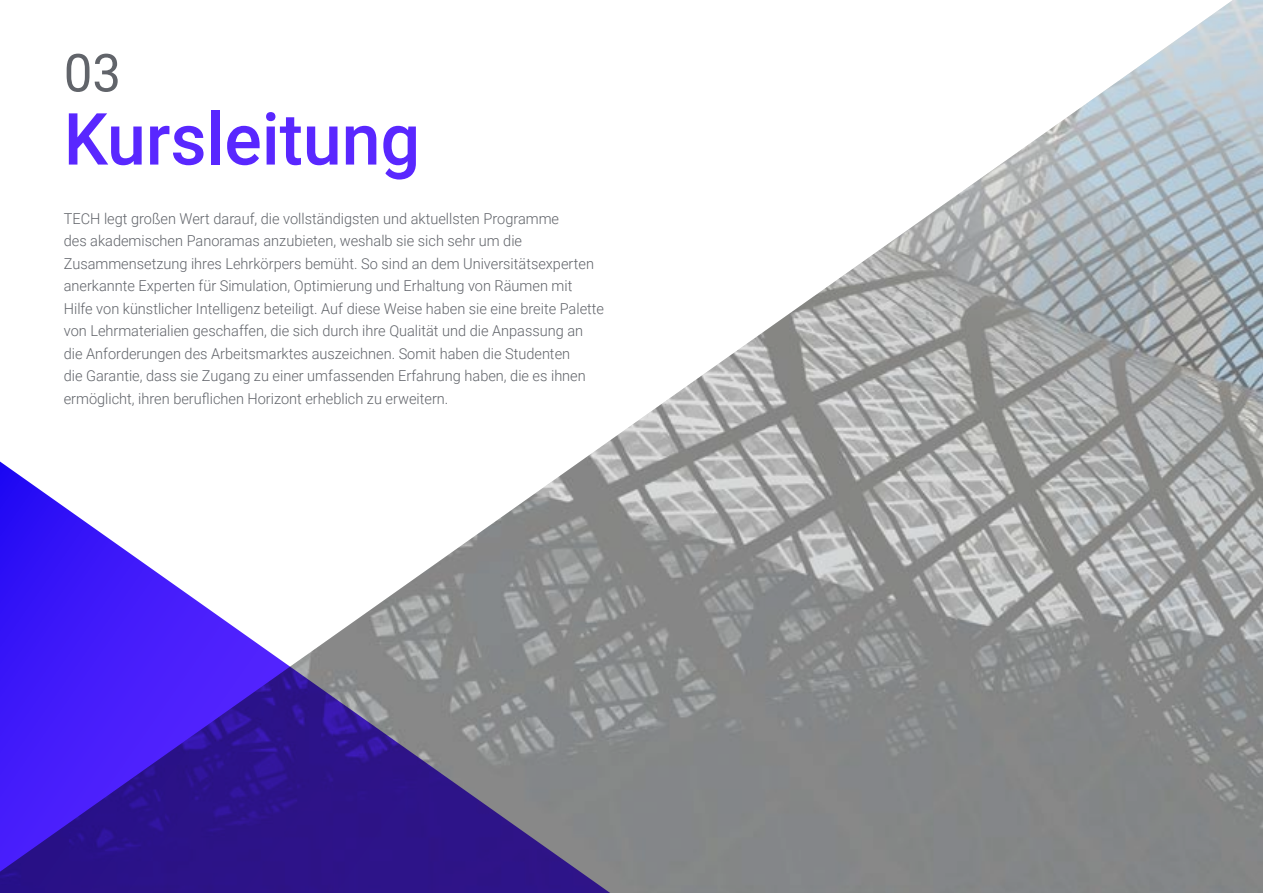
<style>
.page{position:relative;width:1263px;height:893px;background:#fff}
.page>*{position:absolute;margin:0;border:0;box-sizing:border-box;transform-origin:0 0}
.t1{font:500 72px "Roboto";color:#5927ff}
.t2{font:52.5px "Roboto";color:#61646a}
.t3{font:300 15px/22.5px "Roboto";color:#61646a}
</style>
<div class="page">
<img style="left:602px;top:0;width:661px;height:893px">
<svg style="left:0;top:446px;width:640px;height:447px"></svg>
<h2 class="t2" style="left:64px;top:36px;width:59px">03</h2>
<h1 class="t1" style="left:64px;top:89px;width:358px">Kursleitung</h1>
<p class="t3" style="left:64px;top:207px;width:542px">TECH legt großen Wert darauf, die vollständigsten und aktuellsten Programme<br>des akademischen Panoramas anzubieten, weshalb sie sich sehr um die Zusammensetzung ihres Lehrkörpers bemüht. So sind an dem Universitätsexperten anerkannte Experten für Simulation, Optimierung und Erhaltung von Räumen mit Hilfe von künstlicher Intelligenz beteiligt. Auf diese Weise haben sie eine breite Palette von Lehrmaterialien geschaffen, die sich durch ihre Qualität und die Anpassung an die Anforderungen des Arbeitsmarktes auszeichnen. Somit haben die Studenten<br>die Garantie, dass sie Zugang zu einer umfassenden Erfahrung haben, die es ihnen ermöglicht, ihren beruflichen Horizont erheblich zu erweitern.</p>
</div>
